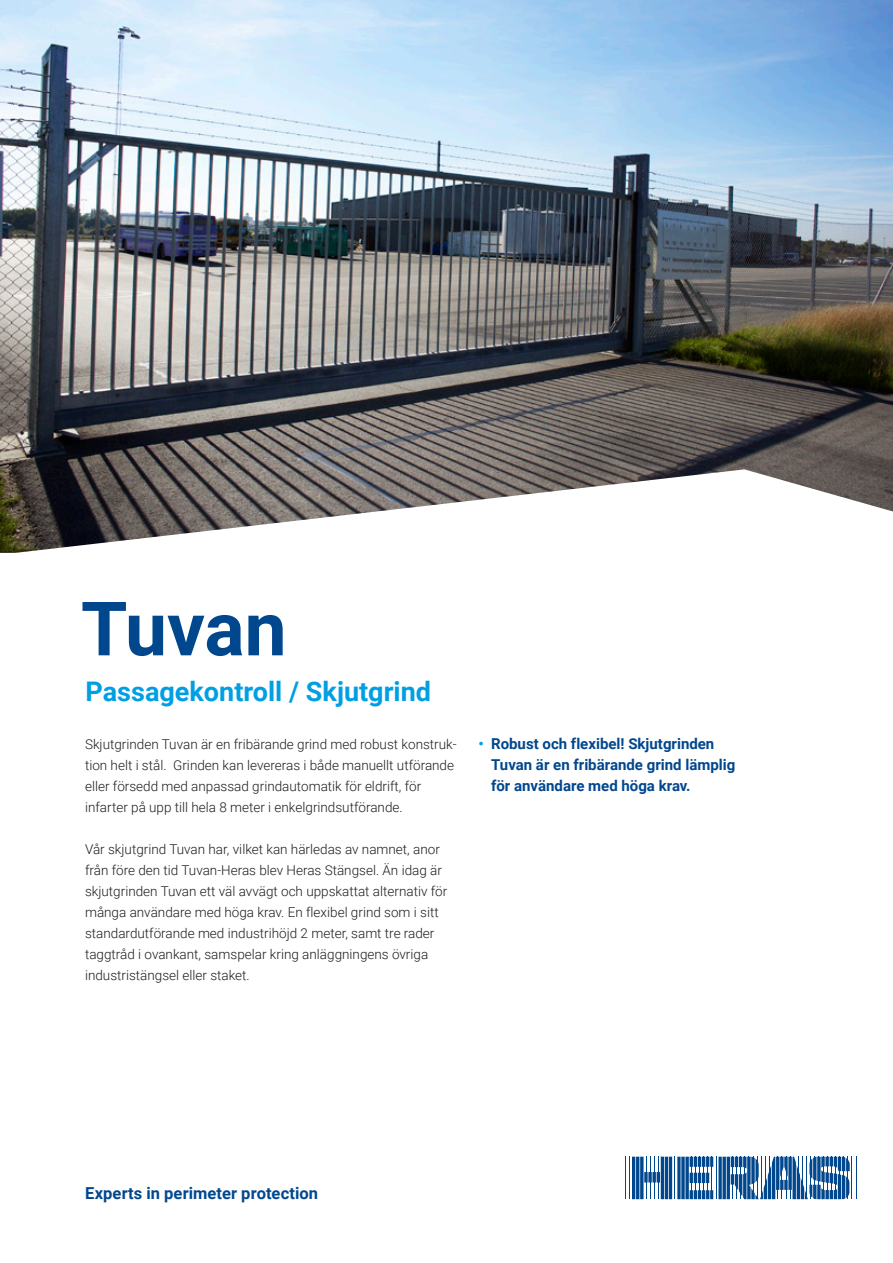
<style>
.page{position:relative;width:893px;height:1263px;background:#fff}
.page>*{position:absolute;margin:0;border:0;box-sizing:border-box;transform-origin:0 0}
.t1{font:700 75px "Roboto";letter-spacing:-.005em;color:#00478e}
.t2{font:700 27px "Roboto";color:#009fe3}
.t3{font:700 16.5px "Roboto";letter-spacing:.005em;color:#00478e}
.t4{font:700 15px/21px "Roboto";color:#00478e}
.t5{font:300 13.5px/21px "Roboto";color:#1d1d1b}
.s1{color:#009fe3}
</style>
<div class="page">
<img style="left:0;top:0;width:893px;height:553px">
<hr style="left:625px;top:1157px;width:1px;height:42px;background:#00478e">
<hr style="left:629px;top:1157px;width:1px;height:42px;background:#00478e">
<hr style="left:646px;top:1157px;width:1px;height:42px;background:#00478e">
<hr style="left:650px;top:1157px;width:1px;height:42px;background:#00478e">
<hr style="left:654px;top:1157px;width:1px;height:42px;background:#00478e">
<hr style="left:658px;top:1157px;width:1px;height:42px;background:#00478e">
<hr style="left:674px;top:1157px;width:1px;height:42px;background:#00478e">
<hr style="left:852px;top:1157px;width:1px;height:42px;background:#00478e">
<hr style="left:856px;top:1157px;width:1px;height:42px;background:#00478e">
<hr style="left:669px;top:1157px;width:3px;height:42px;background:#00478e">
<hr style="left:665px;top:1157px;width:3px;height:42px;background:#00478e">
<hr style="left:661px;top:1157px;width:3px;height:42px;background:#00478e">
<hr style="left:640px;top:1157px;width:3px;height:42px;background:#00478e">
<hr style="left:636px;top:1157px;width:3px;height:42px;background:#00478e">
<hr style="left:632px;top:1157px;width:3px;height:42px;background:#00478e">
<svg style="left:657px;top:1172px;width:3px;height:10px"></svg>
<svg style="left:652px;top:1172px;width:4px;height:10px"></svg>
<svg style="left:648px;top:1172px;width:4px;height:10px"></svg>
<svg style="left:644px;top:1172px;width:4px;height:10px"></svg>
<svg style="left:685px;top:1157px;width:4px;height:42px"></svg>
<svg style="left:681px;top:1157px;width:4px;height:42px"></svg>
<svg style="left:677px;top:1157px;width:4px;height:42px"></svg>
<svg style="left:690px;top:1157px;width:160px;height:42px"></svg>
<h1 class="t1" style="left:81px;top:576px;width:207px">Tuvan</h1>
<h2 class="t2" style="left:86px;top:672px;width:347px">Passagekontroll / Skjutgrind</h2>
<p class="t5" style="left:85px;top:733px;width:373px">Skjutgrinden Tuvan är en fribärande grind med robust konstruk&shy;tion helt i stål. Grinden kan levereras i både manuellt utförande eller försedd med anpassad grindautomatik för eldrift, för infarter på upp till hela 8 meter i enkelgrindsutförande.</p>
<p class="t5" style="left:85px;top:838px;width:364px">Vår skjutgrind Tuvan har, vilket kan härledas av namnet, anor från före den tid Tuvan-Heras blev Heras Stängsel. Än idag är skjutgrinden Tuvan ett väl avvägt och uppskattat alternativ för många användare med höga krav. En flexibel grind som i sitt standardutförande med industrihöjd 2 meter, samt tre rader taggtråd i ovankant, samspelar kring anläggningens övriga industristängsel eller staket.</p>
<p class="t4" style="left:491px;top:732px;width:246px;text-indent:-13px"><span class="s1">•</span> Robust och flexibel! Skjutgrinden<br>Tuvan är en fribärande grind lämplig för användare med höga krav.</p>
<p class="t3" style="left:85px;top:1181px;width:235px">Experts in perimeter protection</p>
</div>
